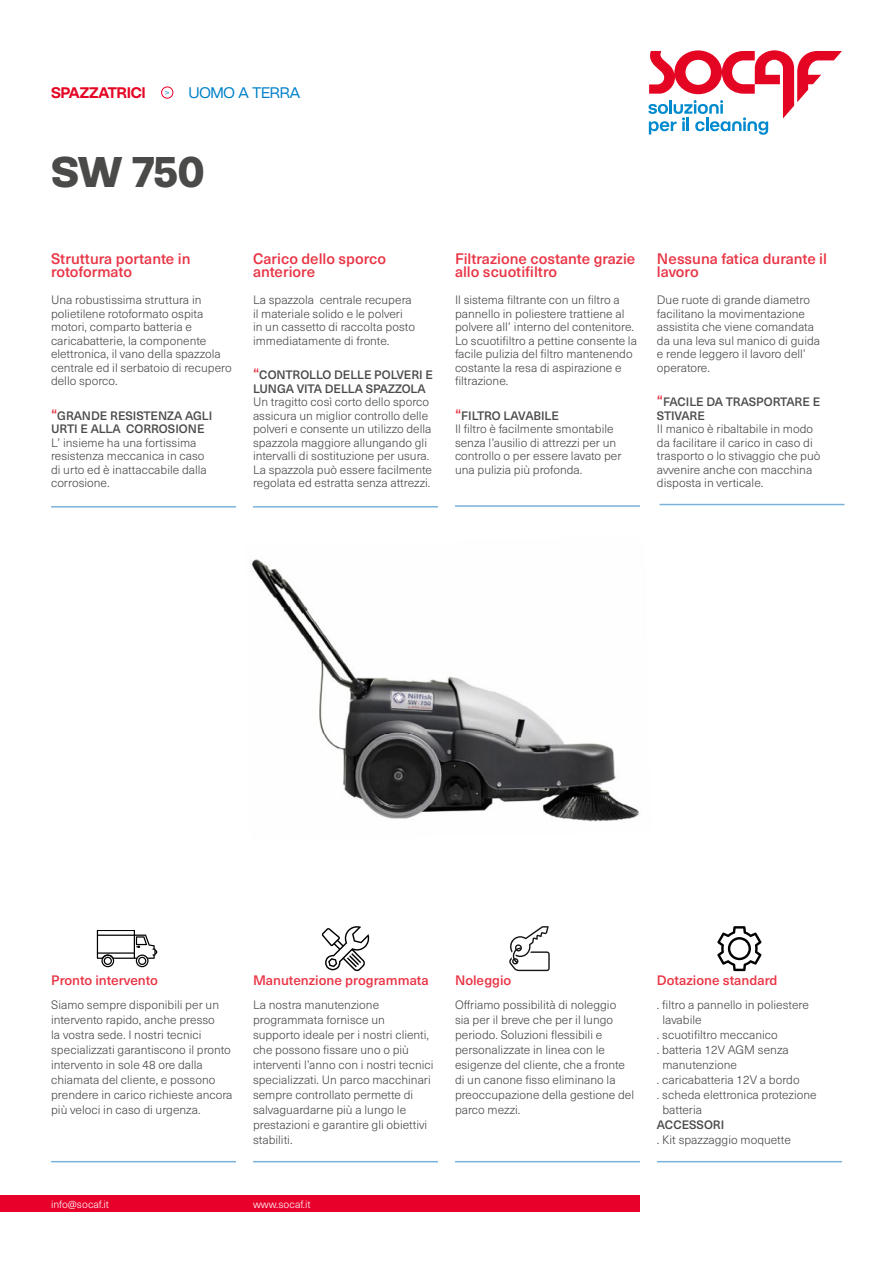
<style>
.page{position:relative;width:893px;height:1263px;background:#fff}
.page>*{position:absolute;margin:0;border:0;box-sizing:border-box;transform-origin:0 0}
.t1{font:700 42px "BC Novatica CYR";color:#4a4a49}
.t2{font:500 15px/13.5px "Neue Haas Unica W1 G";color:#e93445}
.t3{font:600 15px "BC Novatica CYR";color:#e40523}
.t4{font:15px "BC Novatica CYR";color:#0081c9}
.t5{font:500 13.5px "Neue Haas Unica W1 G";color:#e93445}
.t6{font:300 12px/13.5px "Neue Haas Unica W1 G";color:#4a4a49}
.t7{font:500 12px/13.5px "Neue Haas Unica W1 G";color:#4a4a49}
.t8{font:300 10.5px "Neue Haas Unica W1 G";color:#fff}
.s1{font-weight:300;font-size:9px}
.s2{font-size:15px;color:#e93445}
.s3{font-weight:500;font-size:15px;color:#e93445}
.s4{font-weight:500}
</style>
<div class="page">
<svg style="left:648px;top:50px;width:194px;height:85px"></svg>
<div style="left:161px;top:87px;width:12px;height:11px;border:1px solid #e8002a;border-radius:50%"></div>
<div style="left:0;top:1195px;width:640px;height:17px;background:#e8002a"></div>
<img style="left:252px;top:507px;width:387px;height:315px">
<hr style="left:51px;top:1161px;width:185px;height:1px;background:#79b3db">
<hr style="left:253px;top:1161px;width:185px;height:1px;background:#79b3db">
<hr style="left:455px;top:1161px;width:185px;height:1px;background:#79b3db">
<hr style="left:657px;top:1161px;width:185px;height:1px;background:#79b3db">
<hr style="left:51px;top:506px;width:185px;height:1px;background:#79b3db">
<hr style="left:253px;top:506px;width:185px;height:1px;background:#79b3db">
<hr style="left:455px;top:505px;width:185px;height:2px;background:#79b3db">
<hr style="left:659px;top:504px;width:185px;height:1px;background:#79b3db">
<svg style="left:97px;top:930px;width:60px;height:37px"></svg>
<svg style="left:322px;top:926px;width:47px;height:45px"></svg>
<svg style="left:509px;top:926px;width:41px;height:45px"></svg>
<svg style="left:717px;top:926px;width:44px;height:45px"></svg>
<p class="t3" style="left:51px;top:83px;width:96px">SPAZZATRICI</p>
<p class="t4" style="left:165px;top:83px;width:136px"><span class="s1">&gt;</span> UOMO A TERRA</p>
<h1 class="t1" style="left:51px;top:145px;width:155px">SW 750</h1>
<p class="t2" style="left:51px;top:251px;width:141px">Struttura portante in rotoformato</p>
<p class="t6" style="left:51px;top:293px;width:182px">Una robustissima struttura in polietilene rotoformato ospita motori, comparto batteria e caricabatterie, la componente elettronica, il vano della spazzola centrale ed il serbatoio di recupero dello sporco.</p>
<p class="t7" style="left:51px;top:408px;width:163px"><span class="s2">“</span>GRANDE RESISTENZA AGLI<br>URTI E ALLA CORROSIONE</p>
<p class="t6" style="left:51px;top:435px;width:157px">L’ insieme ha una fortissima resistenza meccanica in caso di urto ed è inattaccabile dalla corrosione.</p>
<p class="t2" style="left:253px;top:251px;width:135px">Carico dello sporco anteriore</p>
<p class="t6" style="left:253px;top:293px;width:163px">La spazzola centrale recupera il materiale solido e le polveri in un cassetto di raccolta posto immediatamente di fronte.</p>
<p class="t7" style="left:253px;top:368px;width:181px"><span class="s2">“</span>CONTROLLO DELLE POLVERI E<br>LUNGA VITA DELLA SPAZZOLA</p>
<p class="t6" style="left:253px;top:395px;width:180px">Un tragitto così corto dello sporco assicura un miglior controllo delle polveri e consente un utilizzo della spazzola maggiore allungando gli intervalli di sostituzione per usura.<br>La spazzola può essere facilmente regolata ed estratta senza attrezzi.</p>
<p class="t2" style="left:455px;top:251px;width:182px">Filtrazione costante grazie allo scuotifiltro</p>
<p class="t6" style="left:455px;top:293px;width:183px">Il sistema filtrante con un filtro a pannello in poliestere trattiene al polvere all’ interno del contenitore.<br>Lo scuotifiltro a pettine consente la facile pulizia del filtro mantenendo costante la resa di aspirazione e filtrazione.</p>
<p class="t6" style="left:455px;top:408px;width:168px"><span class="s3">“</span><span class="s4">FILTRO LAVABILE<br></span>Il filtro è facilmente smontabile senza l’ausilio di attrezzi per un controllo o per essere lavato per una pulizia più profonda.</p>
<p class="t2" style="left:657px;top:251px;width:172px">Nessuna fatica durante il lavoro</p>
<p class="t6" style="left:657px;top:293px;width:165px">Due ruote di grande diametro facilitano la movimentazione assistita che viene comandata da una leva sul manico di guida e rende leggero il lavoro dell’ operatore.</p>
<p class="t7" style="left:657px;top:395px;width:165px"><span class="s2">“</span>FACILE DA TRASPORTARE E<br>STIVARE</p>
<p class="t6" style="left:657px;top:422px;width:165px">Il manico è ribaltabile in modo da facilitare il carico in caso di trasporto o lo stivaggio che può avvenire anche con macchina disposta in verticale.</p>
<p class="t5" style="left:51px;top:970px;width:108px">Pronto intervento</p>
<p class="t6" style="left:51px;top:996px;width:183px;line-height:15px">Siamo sempre disponibili per un intervento rapido, anche presso<br>la vostra sede. I nostri tecnici specializzati garantiscono il pronto intervento in sole 48 ore dalla chiamata del cliente, e possono prendere in carico richieste ancora più veloci in caso di urgenza.</p>
<p class="t5" style="left:253px;top:970px;width:177px">Manutenzione programmata</p>
<p class="t6" style="left:253px;top:996px;width:182px;line-height:15px">La nostra manutenzione programmata fornisce un supporto ideale per i nostri clienti, che possono fissare uno o più interventi l’anno con i nostri tecnici specializzati. Un parco macchinari sempre controllato permette di salvaguardarne più a lungo le prestazioni e garantire gli obiettivi stabiliti.</p>
<p class="t8" style="left:51px;top:1197px;width:60px">info@socaf.it</p>
<p class="t8" style="left:253px;top:1197px;width:59px">www.socaf.it</p>
<p class="t5" style="left:455px;top:970px;width:58px">Noleggio</p>
<p class="t6" style="left:455px;top:996px;width:181px;line-height:15px">Offriamo possibilità di noleggio<br>sia per il breve che per il lungo periodo. Soluzioni flessibili e personalizzate in linea con le esigenze del cliente, che a fronte di un canone fisso eliminano la preoccupazione della gestione del parco mezzi.</p>
<p class="t5" style="left:657px;top:970px;width:122px">Dotazione standard</p>
<p class="t6" style="left:657px;top:997px;width:153px">. filtro a pannello in poliestere</p>
<p class="t6" style="left:662px;top:1012px;width:41px">lavabile</p>
<p class="t6" style="left:657px;top:1027px;width:122px">. scuotifiltro meccanico</p>
<p class="t6" style="left:657px;top:1042px;width:133px">. batteria 12V AGM senza</p>
<p class="t6" style="left:662px;top:1057px;width:76px">manutenzione</p>
<p class="t6" style="left:657px;top:1072px;width:144px">. caricabatteria 12V a bordo</p>
<p class="t6" style="left:657px;top:1087px;width:161px">. scheda elettronica protezione</p>
<p class="t6" style="left:662px;top:1102px;width:41px">batteria</p>
<p class="t7" style="left:657px;top:1117px;width:69px">ACCESSORI</p>
<p class="t6" style="left:657px;top:1132px;width:135px">. Kit spazzaggio moquette</p>
</div>
